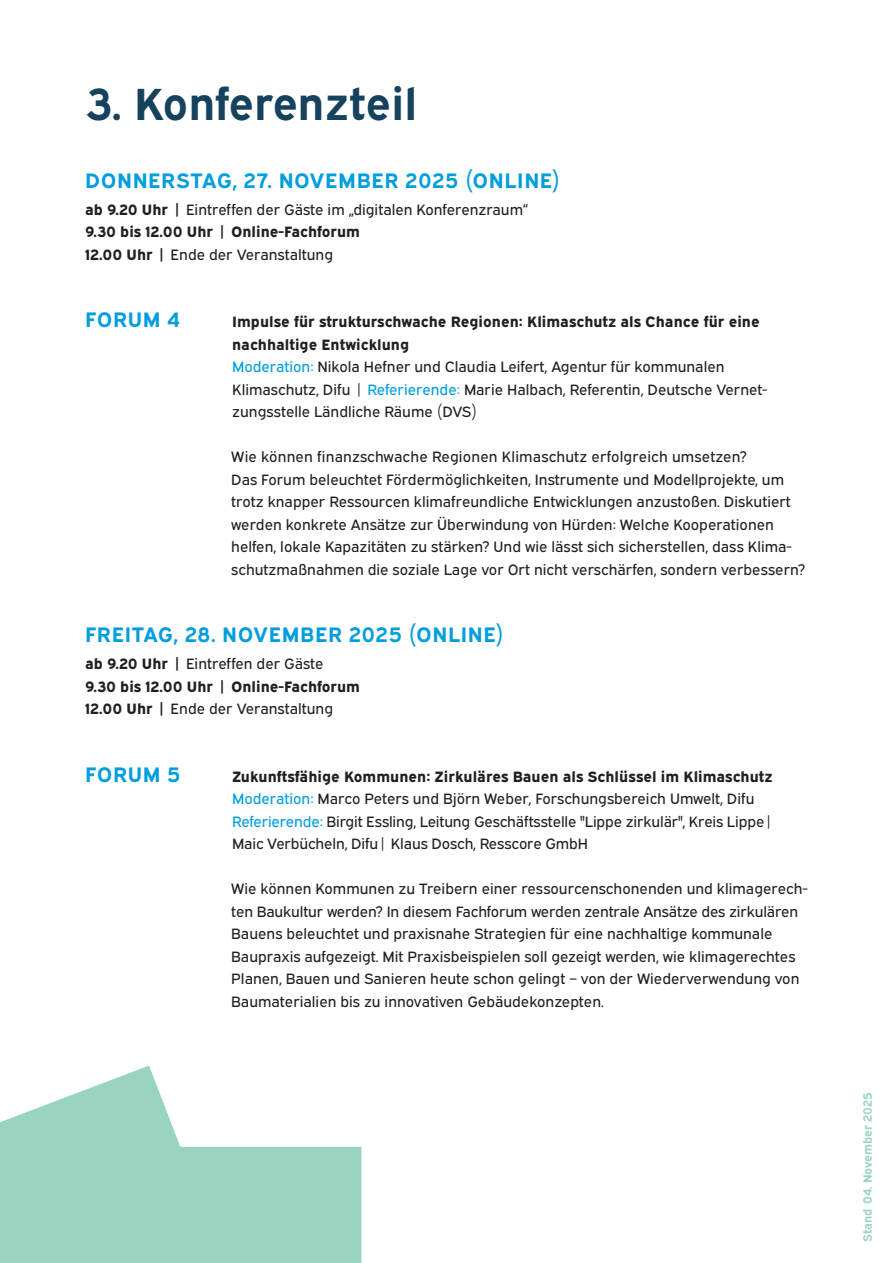
<style>
.page{position:relative;width:893px;height:1263px;background:#fff}
.page>*{position:absolute;margin:0;border:0;box-sizing:border-box;transform-origin:0 0}
.t1{font:700 45px "Expressway Rg";color:#16425e}
.t2{font:700 21px "Expressway Rg";letter-spacing:.03em;color:#009ede}
.t3{font:15px/22.5px "Expressway Rg";color:#231f20}
.t4{font:15px/22.5px "Expressway Xb";color:#231f20}
.t5{font:700 12px "Expressway Rg";color:#98d4c0}
.s1{font-family:"Expressway Xb"}
.s2{color:#009ede}
</style>
<div class="page">
<svg style="left:0;top:1065px;width:361px;height:198px;fill:#98d4c0"></svg>
<h1 class="t1" style="left:85px;top:69px;width:334px">3. Konferenzteil</h1>
<h2 class="t2" style="left:85px;top:164px;width:477px">DONNERSTAG, 27. NOVEMBER 2025 (ONLINE)</h2>
<p class="t3" style="left:85px;top:197px;width:445px"><span class="s1">ab 9.20 Uhr |</span> Eintreffen der Gäste im „digitalen Konferenzraum“</p>
<p class="t4" style="left:85px;top:219px;width:277px">9.30 bis 12.00 Uhr | Online-Fachforum</p>
<p class="t3" style="left:85px;top:242px;width:250px"><span class="s1">12.00 Uhr |</span> Ende der Veranstaltung</p>
<h2 class="t2" style="left:85px;top:303px;width:96px">FORUM 4</h2>
<p class="t4" style="left:232px;top:309px;width:529px">Impulse für strukturschwache Regionen: Klimaschutz als Chance für eine nachhaltige Entwicklung</p>
<p class="t3" style="left:232px;top:354px;width:537px"><span class="s2">Moderation:</span> Nikola Hefner und Claudia Leifert, Agentur für kommunalen<br>Klimaschutz, Difu | <span class="s2">Referierende:</span> Marie Halbach, Referentin, Deutsche Vernet&shy;zungsstelle Ländliche Räume (DVS)</p>
<p class="t3" style="left:231px;top:444px;width:575px">Wie können finanzschwache Regionen Klimaschutz erfolgreich umsetzen?<br>Das Forum beleuchtet Fördermöglichkeiten, Instrumente und Modellprojekte, um trotz knapper Ressourcen klimafreundliche Entwicklungen anzustoßen. Diskutiert werden konkrete Ansätze zur Überwindung von Hürden: Welche Kooperationen helfen, lokale Kapazitäten zu stärken? Und wie lässt sich sicherstellen, dass Klima&shy;schutzmaßnahmen die soziale Lage vor Ort nicht verschärfen, sondern verbessern?</p>
<h2 class="t2" style="left:85px;top:618px;width:420px">FREITAG, 28. NOVEMBER 2025 (ONLINE)</h2>
<p class="t3" style="left:85px;top:651px;width:240px"><span class="s1">ab 9.20 Uhr |</span> Eintreffen der Gäste</p>
<p class="t4" style="left:85px;top:673px;width:277px">9.30 bis 12.00 Uhr | Online-Fachforum</p>
<p class="t3" style="left:85px;top:696px;width:250px"><span class="s1">12.00 Uhr |</span> Ende der Veranstaltung</p>
<h2 class="t2" style="left:85px;top:758px;width:97px">FORUM 5</h2>
<p class="t4" style="left:232px;top:763px;width:542px">Zukunftsfähige Kommunen: Zirkuläres Bauen als Schlüssel im Klimaschutz</p>
<p class="t3" style="left:232px;top:786px;width:543px"><span class="s2">Moderation:</span> Marco Peters und Björn Weber, Forschungsbereich Umwelt, Difu<br><span class="s2">Referierende:</span> Birgit Essling, Leitung Geschäftsstelle "Lippe zirkulär", Kreis Lippe|<br>Maic Verbücheln, Difu| Klaus Dosch, Resscore GmbH</p>
<p class="t3" style="left:231px;top:876px;width:578px">Wie können Kommunen zu Treibern einer ressourcenschonenden und klimagerech&shy;ten Baukultur werden? In diesem Fachforum werden zentrale Ansätze des zirkulären Bauens beleuchtet und praxisnahe Strategien für eine nachhaltige kommunale Baupraxis aufgezeigt. Mit Praxisbeispielen soll gezeigt werden, wie klimagerechtes Planen, Bauen und Sanieren heute schon gelingt – von der Wiederverwendung von Baumaterialien bis zu innovativen Gebäudekonzepten.</p>
<p class="t5" style="left:858px;top:1242px;width:151px;rotate:-90deg">Stand 04. November 2025</p>
</div>
